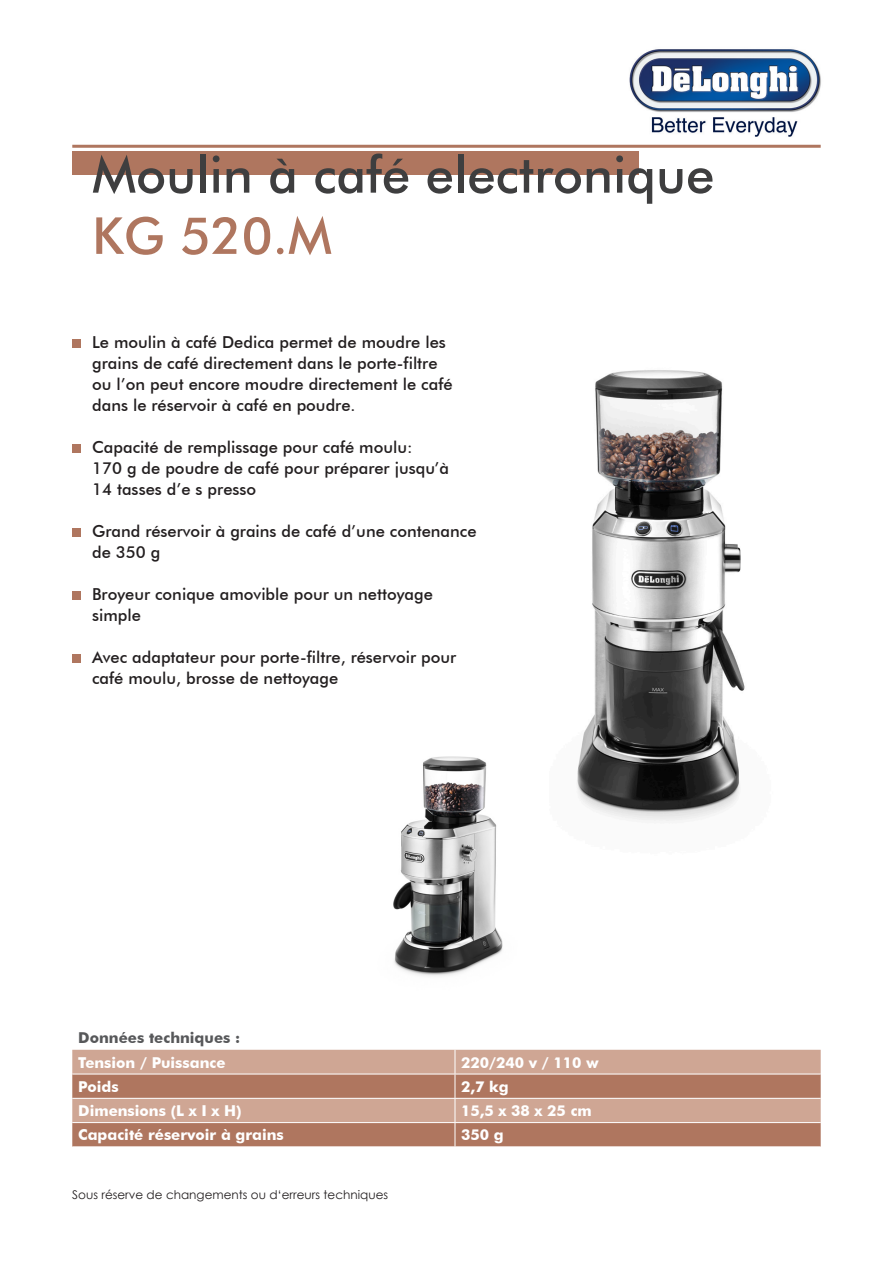
<style>
.page{position:relative;width:893px;height:1263px;background:#fff}
.page>*{position:absolute;margin:0;border:0;box-sizing:border-box;transform-origin:0 0}
.t1{font:500 51px "Futura BT";color:#3e3e3f}
.t2{font:500 51px "Futura BT";color:#af765f}
.t3{font:500 16.5px "Futura BT";color:#231f20}
.t4{font:700 15px "Futura BT";color:#fff}
.t5{font:700 15px "Futura BT";color:#57585a}
.t6{font:12px "Century Gothic";color:#231f20}
</style>
<div class="page">
<img style="left:629px;top:49px;width:192px;height:88px">
<div style="left:72px;top:151px;width:567px;height:23px;background:#af765f"></div>
<hr style="left:72px;top:145px;width:749px;height:3px;background:#af765f">
<img style="left:577px;top:370px;width:168px;height:451px">
<div style="left:72px;top:1050px;width:749px;height:24px;background:#cfa694"></div>
<svg style="left:72px;top:1075px;width:749px;height:71px;background:#ba8671"></svg>
<hr style="left:72px;top:1098px;width:383px;height:1px;background:#fff">
<hr style="left:455px;top:1098px;width:366px;height:1px;background:#fff">
<hr style="left:72px;top:1122px;width:383px;height:1px;background:#fff">
<hr style="left:455px;top:1122px;width:366px;height:1px;background:#fff">
<svg style="left:455px;top:1050px;width:1px;height:97px"></svg>
<div style="left:72px;top:339px;width:9px;height:9px;background:#af765f"></div>
<div style="left:72px;top:654px;width:9px;height:9px;background:#af765f"></div>
<div style="left:72px;top:528px;width:9px;height:9px;background:#af765f"></div>
<div style="left:72px;top:591px;width:9px;height:9px;background:#af765f"></div>
<div style="left:72px;top:444px;width:9px;height:9px;background:#af765f"></div>
<img style="left:393px;top:756px;width:110px;height:220px">
<p class="t1" style="left:92px;top:144px;width:624px">Moulin à café electronique</p>
<p class="t2" style="left:92px;top:205px;width:241px">KG 520.M</p>
<p class="t3" style="left:92px;top:332px;width:355px">Le moulin à café Dedica permet de moudre les</p>
<p class="t3" style="left:92px;top:353px;width:347px">grains de café directement dans le porte-filtre</p>
<p class="t3" style="left:92px;top:374px;width:362px">ou l’on peut encore moudre directement le café</p>
<p class="t3" style="left:92px;top:395px;width:265px">dans le réservoir à café en poudre.</p>
<p class="t3" style="left:92px;top:437px;width:322px">Capacité de remplissage pour café moulu:</p>
<p class="t3" style="left:92px;top:458px;width:358px">170 g de poudre de café pour préparer jusqu’à</p>
<p class="t3" style="left:92px;top:479px;width:166px">14 tasses d’e s presso</p>
<p class="t3" style="left:92px;top:521px;width:386px">Grand réservoir à grains de café d’une contenance</p>
<p class="t3" style="left:92px;top:542px;width:70px">de 350 g</p>
<p class="t3" style="left:92px;top:584px;width:342px">Broyeur conique amovible pour un nettoyage</p>
<p class="t3" style="left:92px;top:605px;width:50px">simple</p>
<p class="t3" style="left:92px;top:647px;width:366px">Avec adaptateur pour porte-filtre, réservoir pour</p>
<p class="t3" style="left:92px;top:668px;width:248px">café moulu, brosse de nettoyage</p>
<p class="t5" style="left:78px;top:1029px;width:163px">Données techniques :</p>
<p class="t4" style="left:78px;top:1053px;width:149px">Tension / Puissance</p>
<p class="t4" style="left:461px;top:1053px;width:139px">220/240 v / 110 w</p>
<p class="t4" style="left:78px;top:1077px;width:42px">Poids</p>
<p class="t4" style="left:461px;top:1077px;width:49px">2,7 kg</p>
<p class="t4" style="left:78px;top:1102px;width:165px">Dimensions (L x I x H)</p>
<p class="t4" style="left:461px;top:1102px;width:132px">15,5 x 38 x 25 cm</p>
<p class="t4" style="left:78px;top:1126px;width:207px">Capacité réservoir à grains</p>
<p class="t4" style="left:461px;top:1126px;width:44px">350 g</p>
<p class="t6" style="left:72px;top:1187px;width:317px">Sous réserve de changements ou d‘erreurs techniques</p>
</div>
